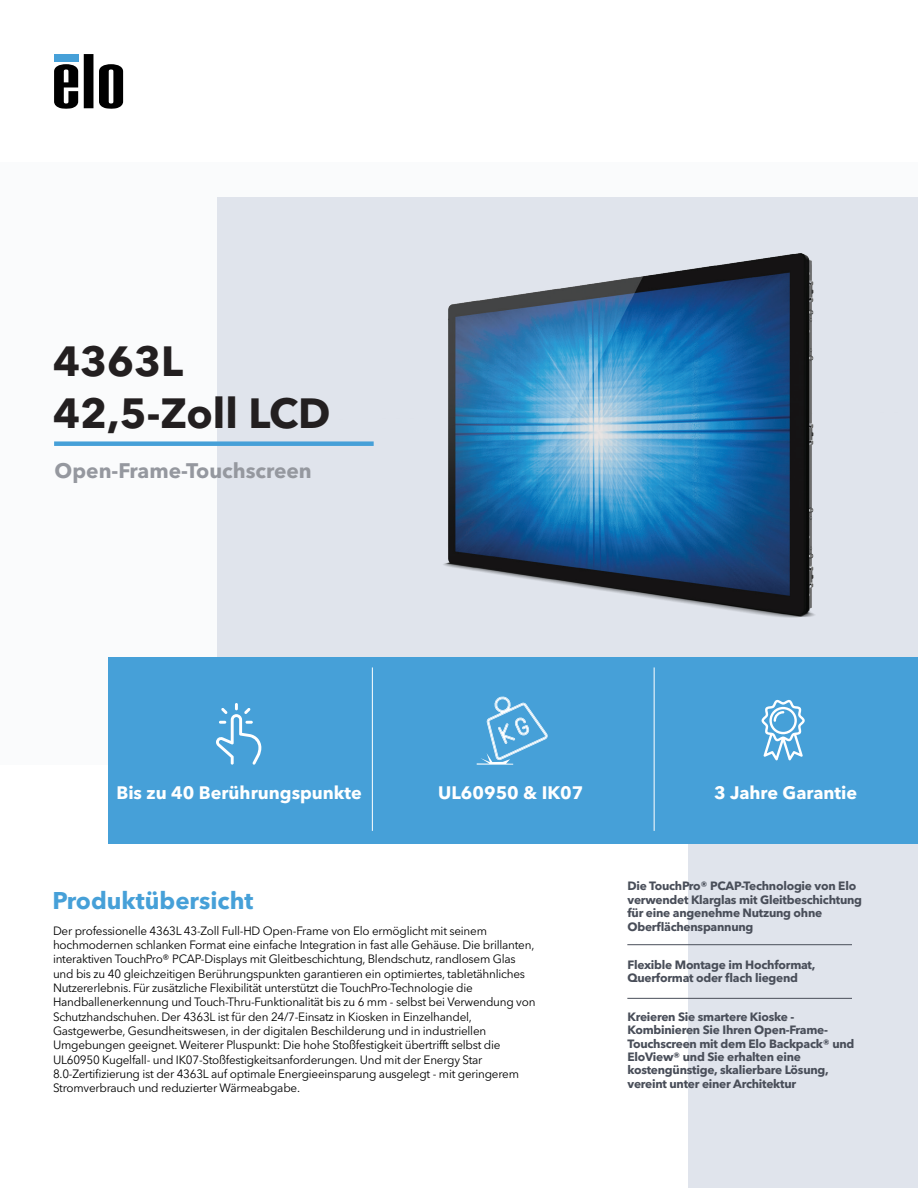
<style>
.page{position:relative;width:918px;height:1188px;background:#fff}
.page>*{position:absolute;margin:0;border:0;box-sizing:border-box;transform-origin:0 0}
.t1{font:700 41.85px/52.3px "Avenir Next LT Pro";color:#231f20}
.t2{font:700 24px "Avenir Next LT Pro";color:#46a0d8}
.t3{font:700 20.85px "Avenir Next LT Pro";color:#95989f}
.t4{font:700 18px "Avenir Next LT Pro";color:#fff}
.t5{font:12px/14.4px "Avenir Next LT Pro";letter-spacing:-.02em;color:#000}
.t6{font:700 12px/13.5px "Avenir Next LT Pro";letter-spacing:-.02em;color:#494e59}
</style>
<div class="page">
<div style="left:0;top:162px;width:918px;height:603px;background:#fafbfc"></div>
<img style="left:217px;top:197px;width:701px;height:460px">
<svg style="left:84px;top:54px;width:9px;height:54px"></svg>
<svg style="left:54px;top:64px;width:24px;height:45px"></svg>
<svg style="left:99px;top:64px;width:24px;height:45px"></svg>
<div style="left:54px;top:54px;width:24px;height:7px;background:#46a0d8"></div>
<div style="left:688px;top:842px;width:230px;height:346px;background:#e0e4ec"></div>
<div style="left:108px;top:657px;width:810px;height:186px;background:#46a0d8"></div>
<div style="left:54px;top:441px;width:320px;height:5px;background:#46a0d8"></div>
<hr style="left:372px;top:667px;width:1px;height:164px;background:#fff">
<hr style="left:654px;top:667px;width:1px;height:164px;background:#fff">
<svg style="left:762px;top:700px;width:43px;height:60px"></svg>
<hr style="left:627px;top:944px;width:225px;height:1px;background:#494e59">
<hr style="left:627px;top:998px;width:225px;height:1px;background:#494e59">
<svg style="left:477px;top:696px;width:71px;height:69px"></svg>
<svg style="left:216px;top:703px;width:45px;height:62px"></svg>
<h1 class="t1" style="left:53px;top:335px;width:279px">4363L<br>42,5-Zoll LCD</h1>
<h3 class="t3" style="left:55px;top:458px;width:259px">Open-Frame-Touchscreen</h3>
<h3 class="t4" style="left:116px;top:781px;width:247px">Bis zu 40 Berührungspunkte</h3>
<h3 class="t4" style="left:438px;top:781px;width:147px">UL60950 &amp; IK07</h3>
<h3 class="t4" style="left:714px;top:781px;width:145px">3 Jahre Garantie</h3>
<h2 class="t2" style="left:52px;top:886px;width:202px">Produktübersicht</h2>
<p class="t5" style="left:53px;top:923px;width:484px">Der professionelle 4363L 43-Zoll Full-HD Open-Frame von Elo ermöglicht mit seinem hochmodernen schlanken Format eine einfache Integration in fast alle Gehäuse. Die brillanten, interaktiven TouchPro® PCAP-Displays mit Gleitbeschichtung, Blendschutz, randlosem Glas und bis zu 40 gleichzeitigen Berührungspunkten garantieren ein optimiertes, tabletähnliches Nutzererlebnis. Für zusätzliche Flexibilität unterstützt die TouchPro-Technologie die Handballenerkennung und Touch-Thru-Funktionalität bis zu 6 mm - selbst bei Verwendung von Schutzhandschuhen. Der 4363L ist für den 24/7-Einsatz in Kiosken in Einzelhandel, Gastgewerbe, Gesundheitswesen, in der digitalen Beschilderung und in industriellen Umgebungen geeignet. Weiterer Pluspunkt: Die hohe Stoßfestigkeit übertrifft selbst die UL60950 Kugelfall- und IK07-Stoßfestigkeitsanforderungen. Und mit der Energy Star 8.0-Zertifizierung ist der 4363L auf optimale Energieeinsparung ausgelegt - mit geringerem Stromverbrauch und reduzierter Wärmeabgabe.</p>
<p class="t6" style="left:627px;top:879px;width:236px">Die TouchPro® PCAP-Technologie von Elo verwendet Klarglas mit Gleitbeschichtung für eine angenehme Nutzung ohne Oberflächenspannung</p>
<p class="t6" style="left:627px;top:958px;width:189px">Flexible Montage im Hochformat,<br>Querformat oder flach liegend</p>
<p class="t6" style="left:627px;top:1010px;width:228px">Kreieren Sie smartere Kioske - Kombinieren Sie Ihren Open-Frame-Touchscreen mit dem Elo Backpack® und EloView® und Sie erhalten eine kostengünstige, skalierbare Lösung, vereint unter einer Architektur</p>
</div>
